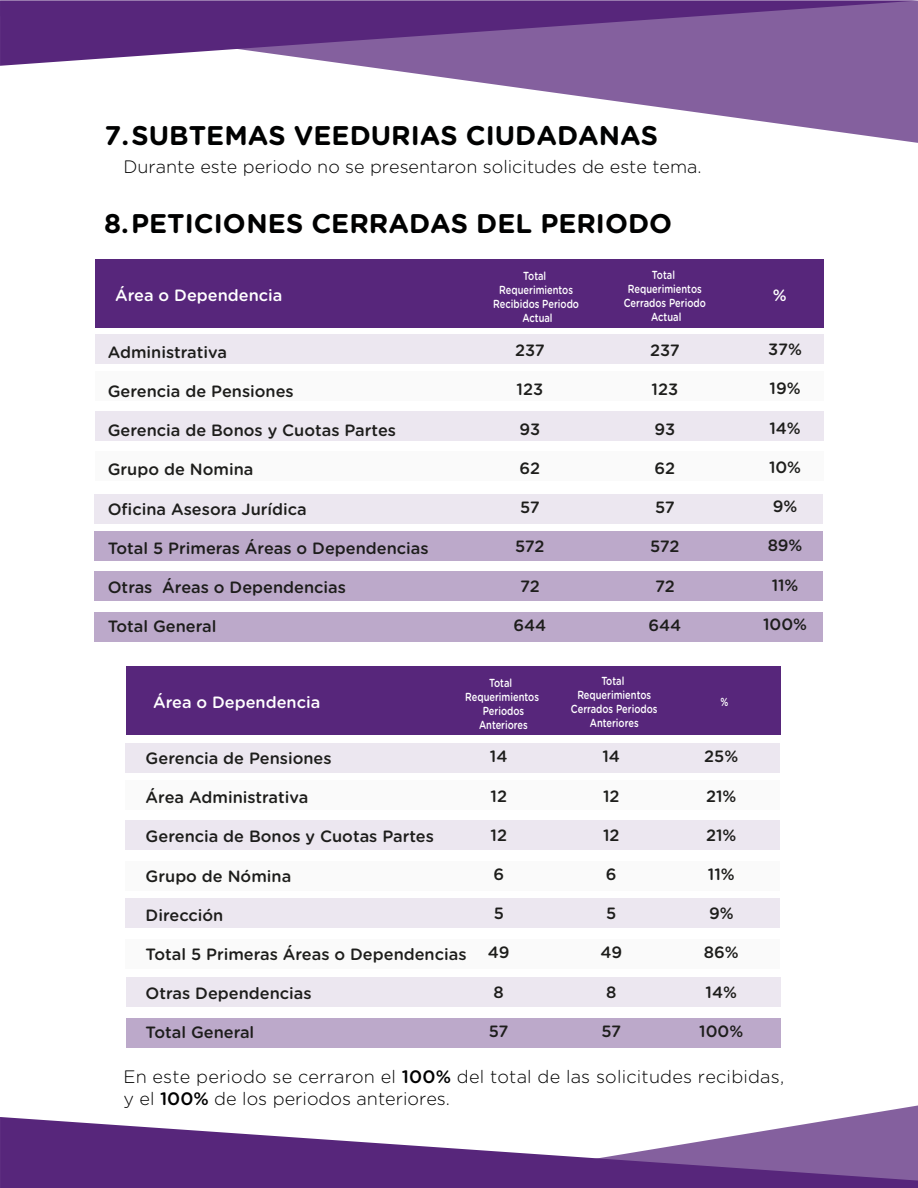
<style>
.page{position:relative;width:918px;height:1188px;background:#fff}
.page>*{position:absolute;margin:0;border:0;box-sizing:border-box;transform-origin:0 0}
.t1{font:700 27px "Gotham Rounded";color:#000101}
.t2{font:300 18px/21.6px "Gotham Rounded";color:#000101}
.t3{font:500 16.35px "Gotham Rounded";color:#1d1d1b}
.t4{font:500 16.35px "Gotham Rounded";color:#fff}
.t5{font:500 11.7px/14px "Gotham Rounded";color:#fff;text-align:center;scale:.8 1}
.s1{font-weight:500}
</style>
<div class="page">
<div style="left:126px;top:1018px;width:655px;height:30px;background:#bca9ca"></div>
<div style="left:126px;top:977px;width:655px;height:30px;background:#ece7f0"></div>
<div style="left:125px;top:939px;width:655px;height:30px;background:#fafafa"></div>
<div style="left:125px;top:898px;width:655px;height:29px;background:#ece7f0"></div>
<div style="left:125px;top:861px;width:655px;height:30px;background:#fafafa"></div>
<div style="left:125px;top:820px;width:655px;height:30px;background:#ece7f0"></div>
<div style="left:125px;top:780px;width:655px;height:30px;background:#fafafa"></div>
<div style="left:125px;top:743px;width:655px;height:30px;background:#ece7f0"></div>
<div style="left:126px;top:666px;width:655px;height:68px;background:#57267b"></div>
<div style="left:94px;top:612px;width:729px;height:30px;background:#bca9ca"></div>
<div style="left:94px;top:571px;width:729px;height:30px;background:#bca9ca"></div>
<div style="left:94px;top:531px;width:729px;height:30px;background:#bca9ca"></div>
<div style="left:94px;top:495px;width:729px;height:29px;background:#ece7f0"></div>
<div style="left:95px;top:452px;width:729px;height:29px;background:#fafafa"></div>
<div style="left:95px;top:411px;width:729px;height:29px;background:#ece7f0"></div>
<div style="left:95px;top:371px;width:729px;height:30px;background:#fafafa"></div>
<div style="left:95px;top:334px;width:729px;height:30px;background:#ece7f0"></div>
<div style="left:95px;top:260px;width:729px;height:68px;background:#57267b"></div>
<svg style="left:361px;top:66px;width:557px;height:77px"></svg>
<svg style="left:0;top:1117px;width:415px;height:71px;fill:#57267b"></svg>
<svg style="left:415px;top:1105px;width:503px;height:83px"></svg>
<svg style="left:0;top:1px;width:918px;height:65px"></svg>
<h1 class="t1" style="left:105px;top:116px;width:555px">7.SUBTEMAS VEEDURIAS CIUDADANAS</h1>
<p class="t2" style="left:124px;top:155px;width:580px">Durante este periodo no se presentaron solicitudes de este tema.</p>
<h1 class="t1" style="left:104px;top:204px;width:569px">8.PETICIONES CERRADAS DEL PERIODO</h1>
<p class="t4" style="left:115px;top:284px;width:169px">Área o Dependencia</p>
<p class="t3" style="left:108px;top:340px;width:121px">Administrativa</p>
<p class="t3" style="left:108px;top:379px;width:188px">Gerencia de Pensiones</p>
<p class="t3" style="left:108px;top:419px;width:290px">Gerencia de Bonos y Cuotas Partes</p>
<p class="t3" style="left:108px;top:458px;width:147px">Grupo de Nomina</p>
<p class="t3" style="left:108px;top:497px;width:201px">Oficina Asesora Jurídica</p>
<p class="t3" style="left:108px;top:536px;width:322px">Total 5 Primeras Áreas o Dependencias</p>
<p class="t3" style="left:108px;top:576px;width:240px">Otras Áreas o Dependencias</p>
<p class="t3" style="left:108px;top:615px;width:110px">Total General</p>
<p class="t4" style="left:153px;top:690px;width:169px">Área o Dependencia</p>
<p class="t5" style="left:493px;top:269px;width:109px">Total<br>Requerimientos<br>Recibidos Periodo<br>Actual</p>
<p class="t5" style="left:624px;top:267px;width:104px">Total<br>Requerimientos<br>Cerrados Periodo<br>Actual</p>
<p class="t3" style="left:515px;top:339px;width:31px">237</p>
<p class="t3" style="left:517px;top:378px;width:28px">123</p>
<p class="t3" style="left:520px;top:417px;width:22px">93</p>
<p class="t3" style="left:520px;top:456px;width:22px">62</p>
<p class="t3" style="left:520px;top:496px;width:21px">57</p>
<p class="t3" style="left:515px;top:535px;width:31px">572</p>
<p class="t3" style="left:520px;top:574px;width:21px">72</p>
<p class="t3" style="left:513px;top:613px;width:35px">644</p>
<p class="t3" style="left:650px;top:339px;width:31px">237</p>
<p class="t3" style="left:652px;top:378px;width:28px">123</p>
<p class="t3" style="left:655px;top:417px;width:22px">93</p>
<p class="t3" style="left:655px;top:456px;width:22px">62</p>
<p class="t3" style="left:655px;top:496px;width:21px">57</p>
<p class="t3" style="left:650px;top:535px;width:31px">572</p>
<p class="t3" style="left:655px;top:574px;width:21px">72</p>
<p class="t3" style="left:648px;top:613px;width:35px">644</p>
<p class="t5" style="left:465px;top:675px;width:94px">Total<br>Requerimientos<br>Periodos<br>Anteriores</p>
<p class="t5" style="left:571px;top:673px;width:110px">Total<br>Requerimientos<br>Cerrados Periodos<br>Anteriores</p>
<p class="t5" style="left:720px;top:695px;width:11px">%</p>
<p class="t3" style="left:146px;top:746px;width:188px">Gerencia de Pensiones</p>
<p class="t3" style="left:146px;top:786px;width:164px">Área Administrativa</p>
<p class="t3" style="left:146px;top:825px;width:290px">Gerencia de Bonos y Cuotas Partes</p>
<p class="t3" style="left:146px;top:864px;width:147px">Grupo de Nómina</p>
<p class="t3" style="left:146px;top:903px;width:79px">Dirección</p>
<p class="t3" style="left:146px;top:943px;width:322px">Total 5 Primeras Áreas o Dependencias</p>
<p class="t3" style="left:146px;top:982px;width:168px">Otras Dependencias</p>
<p class="t3" style="left:146px;top:1021px;width:110px">Total General</p>
<p class="t3" style="left:490px;top:745px;width:19px">14</p>
<p class="t3" style="left:491px;top:784px;width:18px">12</p>
<p class="t3" style="left:491px;top:823px;width:18px">12</p>
<p class="t3" style="left:493px;top:863px;width:12px">6</p>
<p class="t3" style="left:494px;top:902px;width:12px">5</p>
<p class="t3" style="left:488px;top:941px;width:23px">49</p>
<p class="t3" style="left:494px;top:980px;width:12px">8</p>
<p class="t3" style="left:489px;top:1019px;width:21px">57</p>
<p class="t3" style="left:602px;top:745px;width:19px">14</p>
<p class="t3" style="left:603px;top:784px;width:18px">12</p>
<p class="t3" style="left:603px;top:823px;width:18px">12</p>
<p class="t3" style="left:606px;top:863px;width:12px">6</p>
<p class="t3" style="left:606px;top:902px;width:12px">5</p>
<p class="t3" style="left:600px;top:941px;width:23px">49</p>
<p class="t3" style="left:606px;top:980px;width:12px">8</p>
<p class="t3" style="left:601px;top:1019px;width:21px">57</p>
<p class="t3" style="left:704px;top:745px;width:36px">25%</p>
<p class="t3" style="left:706px;top:784px;width:32px">21%</p>
<p class="t3" style="left:706px;top:823px;width:32px">21%</p>
<p class="t3" style="left:708px;top:863px;width:28px">11%</p>
<p class="t3" style="left:709px;top:902px;width:26px">9%</p>
<p class="t3" style="left:704px;top:941px;width:36px">86%</p>
<p class="t3" style="left:706px;top:980px;width:33px">14%</p>
<p class="t3" style="left:699px;top:1019px;width:46px">100%</p>
<p class="t4" style="left:773px;top:284px;width:15px">%</p>
<p class="t3" style="left:768px;top:338px;width:35px">37%</p>
<p class="t3" style="left:770px;top:377px;width:33px">19%</p>
<p class="t3" style="left:769px;top:416px;width:33px">14%</p>
<p class="t3" style="left:769px;top:455px;width:34px">10%</p>
<p class="t3" style="left:773px;top:495px;width:26px">9%</p>
<p class="t3" style="left:768px;top:534px;width:36px">89%</p>
<p class="t3" style="left:772px;top:573px;width:28px">11%</p>
<p class="t3" style="left:763px;top:612px;width:46px">100%</p>
<p class="t2" style="left:124px;top:1065px;width:662px">En este periodo se cerraron el <span class="s1">100%</span> del total de las solicitudes recibidas, y el <span class="s1">100%</span> de los periodos anteriores.</p>
</div>
